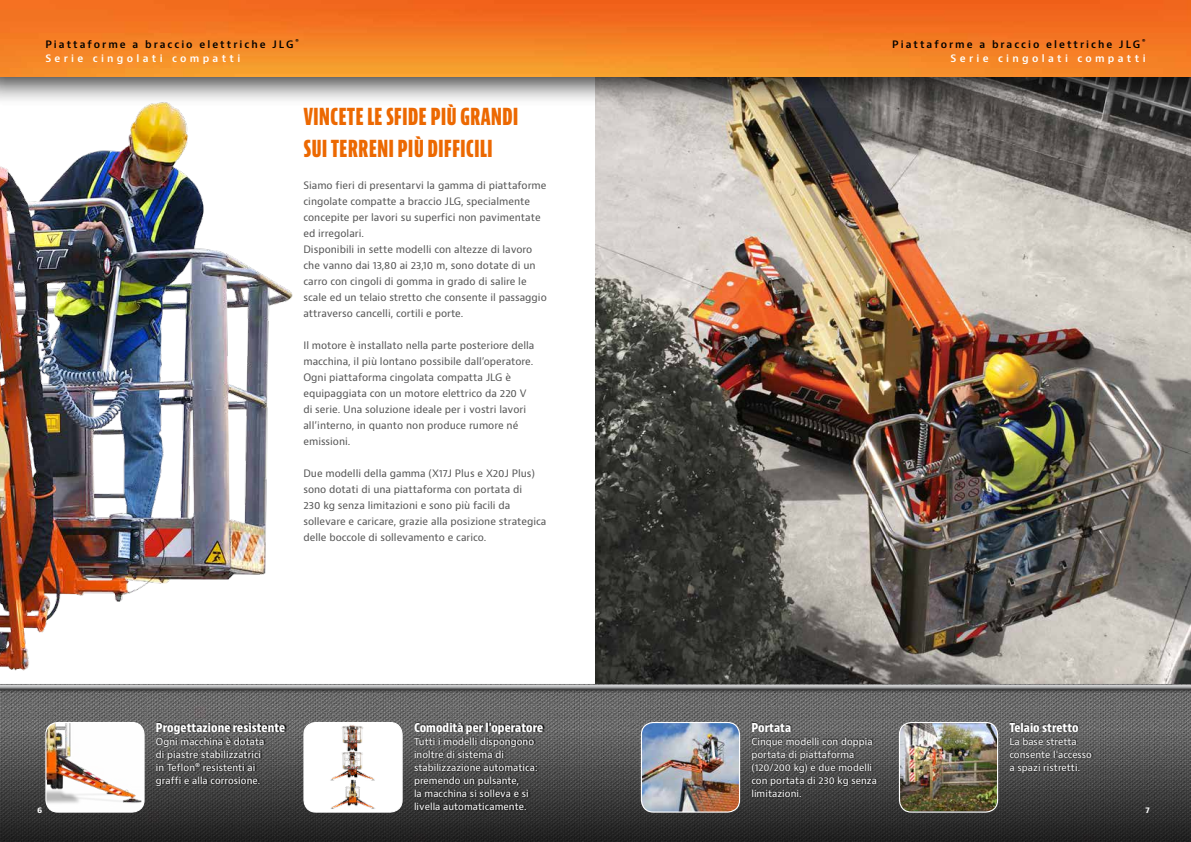
<style>
.page{position:relative;width:1191px;height:842px;background:#fff}
.page>*{position:absolute;margin:0;border:0;box-sizing:border-box;transform-origin:0 0}
.t1{font:800 extra-condensed 25px/32px "Bernino Sans";color:#ec6801}
.t2{font:800 condensed 12px "Bernino Sans";color:#fff}
.t3{font:10px/16px "Bernino Sans";color:#565656}
.t4{font:600 10px/14px "Bernino Sans";letter-spacing:.2em;color:#000;text-align:right}
.t5{font:9.5px/13px "Bernino Sans";color:#fff}
.t6{font:700 8px "Bernino Sans";color:#fff}
.s1{color:#fff}
</style>
<div class="page">
<img style="left:595px;top:107px;width:596px;height:576px">
<img style="left:0;top:107px;width:293px;height:564px">
<div style="left:0;top:0;width:1191px;height:107px;background:#000;opacity:.75"></div>
<img style="left:0;top:0;width:1191px;height:77px">
<img style="left:0;top:693px;width:1191px;height:23px">
<svg style="left:0;top:716px;width:1191px;height:126px;background:#3e3e3e"></svg>
<div style="left:0;top:683px;width:1191px;height:10px;background:#000;opacity:.45"></div>
<div style="left:0;top:683px;width:1191px;height:7px;background:#000;opacity:.75"></div>
<img style="left:641px;top:722px;width:98px;height:90px">
<div style="left:641px;top:722px;width:99px;height:91px;border:1px solid #fff;border-radius:12px"></div>
<img style="left:899px;top:723px;width:98px;height:88px">
<div style="left:899px;top:722px;width:99px;height:91px;border:1px solid #fff;border-radius:12px"></div>
<img style="left:46px;top:722px;width:98px;height:90px">
<div style="left:45px;top:722px;width:100px;height:91px;border:1px solid #fff;border-radius:12px"></div>
<div style="left:304px;top:722px;width:98px;height:90px;background:#fff;border-radius:12px"></div>
<div style="left:303px;top:722px;width:100px;height:91px;border:1px solid #fff;border-radius:12px"></div>
<img style="left:342px;top:760px;width:20px;height:7px">
<img style="left:320px;top:711px;width:65px;height:49px">
<img style="left:320px;top:767px;width:66px;height:50px">
<svg style="left:156px;top:721px;width:130px;height:66px;background:#484848"></svg>
<svg style="left:751px;top:721px;width:127px;height:77px;background:#494949"></svg>
<svg style="left:413px;top:721px;width:131px;height:90px;background:#424242"></svg>
<svg style="left:1009px;top:721px;width:84px;height:53px;background:#4c4c4c"></svg>
<p class="t4" style="left:45px;top:37px;width:255px;text-align:left">Piattaforme a braccio elettriche JLG <sup>®<br></sup><span class="s1">Serie cingolati compatti</span></p>
<h1 class="t1" style="left:303px;top:100px;width:217px">VINCETE LE SFIDE PIÙ GRANDI<br>SUI TERRENI PIÙ DIFFICILI</h1>
<p class="t3" style="left:303px;top:177px;width:245px">Siamo fieri di presentarvi la gamma di piattaforme cingolate compatte a braccio JLG, specialmente concepite per lavori su superfici non pavimentate ed irregolari.<br>Disponibili in sette modelli con altezze di lavoro che vanno dai 13,80 ai 23,10 m, sono dotate di un carro con cingoli di gomma in grado di salire le scale ed un telaio stretto che consente il passaggio attraverso cancelli, cortili e porte.</p>
<p class="t3" style="left:303px;top:337px;width:232px">Il motore è installato nella parte posteriore della macchina, il più lontano possibile dall’operatore.<br>Ogni piattaforma cingolata compatta JLG è equipaggiata con un motore elettrico da 220 V di serie. Una soluzione ideale per i vostri lavori all’interno, in quanto non produce rumore né emissioni.</p>
<p class="t3" style="left:303px;top:465px;width:244px">Due modelli della gamma (X17J Plus e X20J Plus) sono dotati di una piattaforma con portata di<br>230 kg senza limitazioni e sono più facili da sollevare e caricare, grazie alla posizione strategica delle boccole di sollevamento e carico.</p>
<p class="t4" style="left:892px;top:37px;width:255px">Piattaforme a braccio elettriche JLG <sup>®<br></sup><span class="s1">Serie cingolati compatti</span></p>
<p class="t2" style="left:414px;top:720px;width:131px">Comodità per l'operatore</p>
<p class="t5" style="left:414px;top:735px;width:125px">Tutti i modelli dispongono inoltre di sistema di stabilizzazione automatica: premendo un pulsante,<br>la macchina si solleva e si livella automaticamente.</p>
<p class="t2" style="left:1009px;top:720px;width:71px">Telaio stretto</p>
<p class="t5" style="left:1009px;top:735px;width:84px">La base stretta consente l'accesso a spazi ristretti.</p>
<p class="t2" style="left:156px;top:720px;width:131px">Progettazione resistente</p>
<p class="t5" style="left:156px;top:735px;width:110px">Ogni macchina è dotata di piastre stabilizzatrici in Teflon® resistenti ai graffi e alla corrosione.</p>
<p class="t2" style="left:751px;top:720px;width:41px">Portata</p>
<p class="t5" style="left:751px;top:735px;width:127px">Cinque modelli con doppia portata di piattaforma (120/200 kg) e due modelli con portata di 230 kg senza limitazioni.</p>
<p class="t6" style="left:37px;top:805px;width:7px">6</p>
<p class="t6" style="left:1145px;top:805px;width:6px">7</p>
</div>
